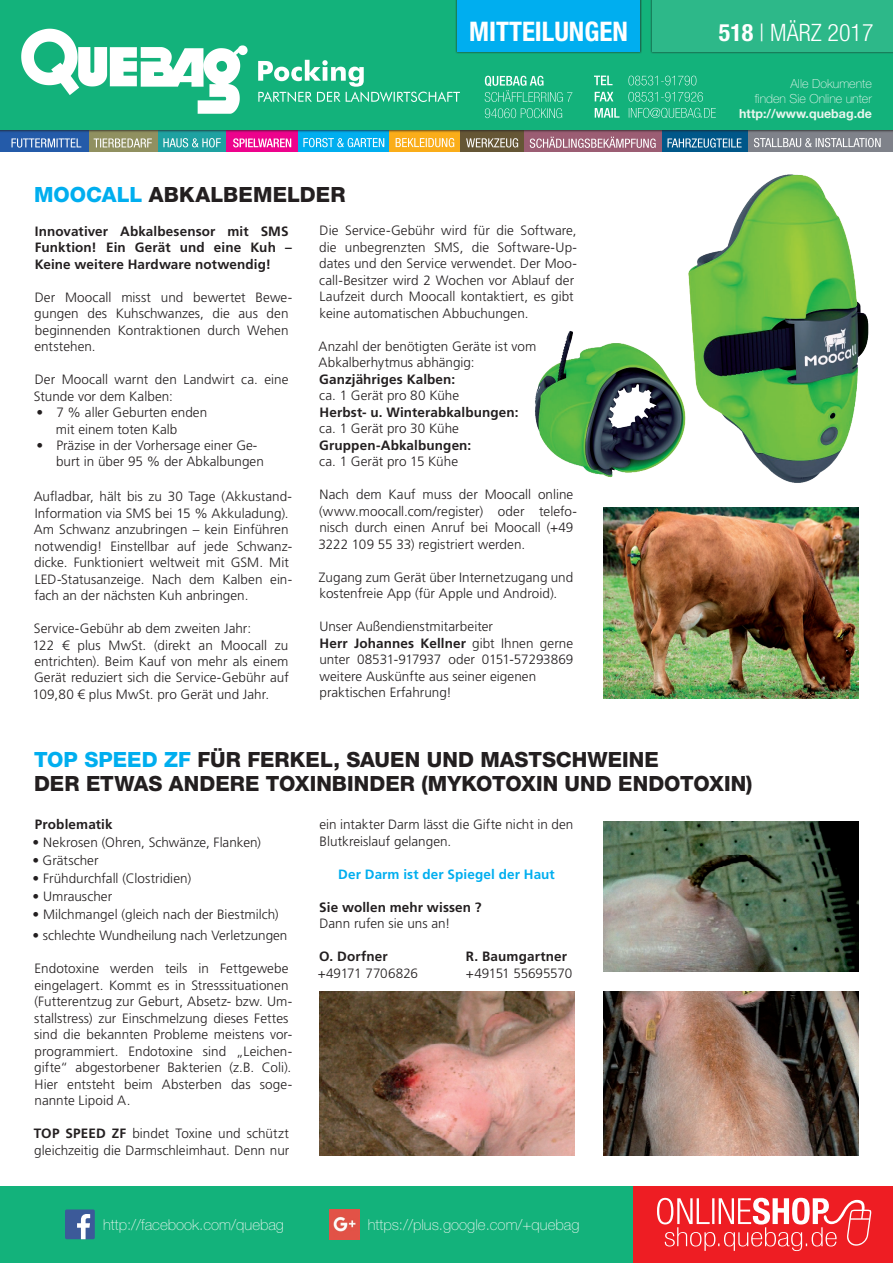
<style>
.page{position:relative;width:893px;height:1263px;background:#fff}
.page>*{position:absolute;margin:0;border:0;box-sizing:border-box;transform-origin:0 0}
.t1{font:700 condensed 27px "Helvetica Neue LT Std";color:#fff}
.t2{font:300 condensed 24px "Helvetica Neue LT Std";color:#fff}
.t3{font:800 21px "Helvetica Neue LT Std";letter-spacing:.005em;color:#231f20}
.t4{font:100 15px "Helvetica Neue LT Std";color:#e9f5ee}
.t5{font:300 13.5px/16.5px "Frutiger LT Std";color:#231f20}
.t6{font:700 13.5px/16.5px "Frutiger LT Std";letter-spacing:.01em;color:#231f20}
.t7{font:700 13.5px "Frutiger LT Std";letter-spacing:.01em;color:#00aeef}
.t8{font:300 13.5px "Frutiger LT Std";letter-spacing:-.02em;color:#231f20}
.t9{font:100 12.45px/15px "Helvetica Neue LT Std";color:#e9f5ee;text-align:right}
.t10{font:700 12.45px "Helvetica Neue LT Std";color:#e9f5ee}
.s1{font-weight:700}
.s2{color:#00aeef}
</style>
<div class="page">
<img style="left:604px;top:822px;width:255px;height:149px">
<img style="left:604px;top:992px;width:255px;height:164px">
<img style="left:319px;top:992px;width:255px;height:164px">
<div style="left:631px;top:1186px;width:262px;height:77px;background:#ee1d23"></div>
<div style="left:0;top:1186px;width:633px;height:77px;background:#13b27b"></div>
<svg style="left:657px;top:1198px;width:214px;height:53px"></svg>
<div style="left:65px;top:1209px;width:30px;height:30px;background:#3c5a99;border-radius:2px"></div>
<svg style="left:77px;top:1214px;width:13px;height:25px"></svg>
<img style="left:330px;top:1209px;width:29px;height:30px">
<svg style="left:157px;top:126px;width:70px;height:26px"></svg>
<svg style="left:88px;top:126px;width:69px;height:26px"></svg>
<svg style="left:748px;top:126px;width:145px;height:26px;fill:#7f828a"></svg>
<svg style="left:661px;top:126px;width:87px;height:26px"></svg>
<svg style="left:460px;top:126px;width:64px;height:26px"></svg>
<svg style="left:524px;top:126px;width:137px;height:26px;fill:#9b5d73"></svg>
<svg style="left:298px;top:126px;width:92px;height:26px"></svg>
<svg style="left:390px;top:126px;width:70px;height:26px"></svg>
<svg style="left:0;top:126px;width:88px;height:26px"></svg>
<svg style="left:227px;top:126px;width:71px;height:26px"></svg>
<svg style="left:163px;top:138px;width:58px;height:9px"></svg>
<svg style="left:94px;top:138px;width:58px;height:9px"></svg>
<svg style="left:754px;top:138px;width:127px;height:9px"></svg>
<svg style="left:667px;top:138px;width:75px;height:10px"></svg>
<svg style="left:466px;top:138px;width:52px;height:10px"></svg>
<svg style="left:530px;top:137px;width:126px;height:11px"></svg>
<svg style="left:303px;top:138px;width:81px;height:9px"></svg>
<svg style="left:396px;top:138px;width:58px;height:9px"></svg>
<svg style="left:12px;top:138px;width:69px;height:10px"></svg>
<svg style="left:233px;top:138px;width:58px;height:9px"></svg>
<div style="left:0;top:0;width:893px;height:130px;background:#13b27b"></div>
<svg style="left:21px;top:29px;width:227px;height:85px"></svg>
<svg style="left:258px;top:60px;width:202px;height:42px"></svg>
<svg style="left:595px;top:108px;width:121px;height:10px"></svg>
<svg style="left:595px;top:92px;width:108px;height:10px"></svg>
<svg style="left:594px;top:76px;width:102px;height:9px"></svg>
<svg style="left:485px;top:108px;width:77px;height:10px"></svg>
<svg style="left:485px;top:76px;width:87px;height:26px"></svg>
<div style="left:650px;top:0;width:243px;height:54px;background:#231f20;opacity:.75"></div>
<div style="left:652px;top:0;width:241px;height:51px;background:#2db889"></div>
<div style="left:455px;top:0;width:187px;height:54px;background:#231f20;opacity:.75"></div>
<div style="left:457px;top:0;width:183px;height:51px;background:#00aeef"></div>
<img style="left:604px;top:507px;width:255px;height:192px">
<img style="left:688px;top:174px;width:181px;height:309px">
<img style="left:535px;top:322px;width:154px;height:161px">
<h1 class="t1" style="left:469px;top:15px;width:160px">MITTEILUNGEN</h1>
<h2 class="t2" style="left:719px;top:18px;width:156px"><span class="s1">518</span> | März 2017</h2>
<p class="t9" style="left:755px;top:76px;width:119px">Alle Dokumente<br>finden Sie Online unter</p>
<p class="t10" style="left:739px;top:105px;width:134px">http://www.quebag.de</p>
<h3 class="t3" style="left:34px;top:182px;width:221px"><span class="s2">MOOCALL</span> ABKALBEME</h3>
<h3 class="t3" style="left:287px;top:182px;width:60px">LDER</h3>
<p class="t6" style="left:35px;top:223px;width:259px">Innovativer Abkalbesensor mit SMS<br>Funktion! Ein Gerät und eine Kuh –<br>Keine weitere Hardware notwendig!</p>
<p class="t5" style="left:34px;top:289px;width:259px">Der Moocall misst und bewertet Bewe&shy;gungen des Kuhschwanzes, die aus den beginnenden Kontraktionen durch Wehen entstehen.</p>
<p class="t5" style="left:34px;top:371px;width:256px">Der Moocall warnt den Landwirt ca. eine<br>Stunde vor dem Kalben:</p>
<p class="t5" style="left:56px;top:404px;width:153px;text-indent:-19px">• 7 % aller Geburten enden mit einem toten Kalb</p>
<p class="t5" style="left:56px;top:437px;width:209px;text-indent:-20px">• Präzise in der Vorhersage einer Ge&shy;burt in über 95 % der Abkalbungen</p>
<p class="t5" style="left:34px;top:488px;width:260px">Aufladbar, hält bis zu 30 Tage (Akkustand-Information via SMS bei 15 % Akkuladung).<br>Am Schwanz anzubringen – kein Einführen notwendig! Einstellbar auf jede Schwanz&shy;dicke. Funktioniert weltweit mit GSM. Mit LED-Statusanzeige. Nach dem Kalben ein&shy;fach an der nächsten Kuh anbringen.</p>
<p class="t5" style="left:33px;top:620px;width:258px">Service-Gebühr ab dem zweiten Jahr:<br>122 € plus MwSt. (direkt an Moocall zu entrichten). Beim Kauf von mehr als einem Gerät reduziert sich die Service-Gebühr auf 109,80 € plus MwSt. pro Gerät und Jahr.</p>
<p class="t5" style="left:319px;top:223px;width:259px">Die Service-Gebühr wird für die Software, die unbegrenzten SMS, die Software-Up&shy;dates und den Service verwendet. Der Moo&shy;call-Besitzer wird 2 Wochen vor Ablauf der Laufzeit durch Moocall kontaktiert, es gibt keine automatischen Abbuchungen.</p>
<p class="t5" style="left:319px;top:338px;width:219px">Anzahl der benötigten Geräte ist vom<br>Abkalberhytmus abhängig:</p>
<p class="t6" style="left:319px;top:371px;width:138px">Ganzjähriges Kalben:</p>
<p class="t5" style="left:319px;top:388px;width:141px">ca. 1 Gerät pro 80 Kühe</p>
<p class="t6" style="left:320px;top:404px;width:201px">Herbst- u. Winterabkalbungen:</p>
<p class="t5" style="left:319px;top:421px;width:141px">ca. 1 Gerät pro 30 Kühe</p>
<p class="t6" style="left:319px;top:437px;width:154px">Gruppen-Abkalbungen:</p>
<p class="t5" style="left:319px;top:454px;width:140px">ca. 1 Gerät pro 15 Kühe</p>
<p class="t5" style="left:319px;top:487px;width:260px">Nach dem Kauf muss der Moocall online (www.moocall.com/register) oder telefo&shy;nisch durch einen Anruf bei Moocall (+49<br>3222 109 55 33) registriert werden.</p>
<p class="t5" style="left:319px;top:569px;width:256px">Zugang zum Gerät über Internetzugang und kostenfreie App (für Apple und Android).</p>
<p class="t5" style="left:319px;top:619px;width:256px">Unser Außendienstmitarbeiter<br><span class="s1">Herr Johannes Kellner</span> gibt Ihnen gerne unter 08531-917937 oder 0151-57293869 weitere Auskünfte aus seiner eigenen praktischen Erfahrung!</p>
<h3 class="t3" style="left:34px;top:747px;width:496px"><span class="s2">TOP SPEED ZF</span> FÜR FERKEL, SAUEN UND MASTS</h3>
<h3 class="t3" style="left:556px;top:747px;width:102px">CHWEINE</h3>
<h3 class="t3" style="left:34px;top:771px;width:458px">DER ETWAS ANDERE TOXINBINDER (MYKOTO</h3>
<h3 class="t3" style="left:521px;top:771px;width:144px">XIN UND ENDOTO</h3>
<h3 class="t3" style="left:709px;top:771px;width:45px">XIN)</h3>
<p class="t6" style="left:35px;top:816px;width:79px">Problematik</p>
<p class="t5" style="left:33px;top:834px;width:230px">• Nekrosen (Ohren, Schwänze, Flanken)</p>
<p class="t5" style="left:33px;top:852px;width:67px">• Grätscher</p>
<p class="t5" style="left:33px;top:870px;width:160px">• Frühdurchfall (Clostridien)</p>
<p class="t5" style="left:33px;top:888px;width:81px">• Umrauscher</p>
<p class="t5" style="left:33px;top:906px;width:248px">• Milchmangel (gleich nach der Biestmilch)</p>
<p class="t5" style="left:33px;top:927px;width:256px">• schlechte Wundheilung nach Verletzungen</p>
<p class="t5" style="left:34px;top:960px;width:259px">Endotoxine werden teils in Fettgewebe eingelagert. Kommt es in Stresssituationen (Futterentzug zur Geburt, Absetz- bzw. Um&shy;stallstress) zur Einschmelzung dieses Fettes sind die bekannten Probleme meistens vor&shy;programmiert. Endotoxine sind „Leichen&shy;gifte“ abgestorbener Bakterien (z.B. Coli).<br>Hier entsteht beim Absterben das soge&shy;nannte Lipoid A.</p>
<p class="t5" style="left:34px;top:1125px;width:257px"><span class="s1">TOP SPEED ZF</span> bindet Toxine und schützt gleichzeitig die Darmschleimhaut. Denn nur</p>
<p class="t5" style="left:319px;top:816px;width:256px">ein intakter Darm lässt die Gifte nicht in den<br>Blutkreislauf gelangen.</p>
<p class="t7" style="left:338px;top:866px;width:218px">Der Darm ist der Spiegel der Haut</p>
<p class="t6" style="left:319px;top:899px;width:164px">Sie wollen mehr wissen ?</p>
<p class="t5" style="left:320px;top:915px;width:132px">Dann rufen sie uns an!</p>
<p class="t6" style="left:319px;top:948px;width:70px">O. Dorfner</p>
<p class="t6" style="left:466px;top:948px;width:103px">R. Baumgartner</p>
<p class="t5" style="left:318px;top:965px;width:102px">+49171 7706826</p>
<p class="t8" style="left:466px;top:965px;width:108px">+49151 55695570</p>
<p class="t4" style="left:103px;top:1216px;width:182px">http://facebook.com/quebag</p>
<p class="t4" style="left:368px;top:1216px;width:213px">https://plus.google.com/+quebag</p>
</div>
